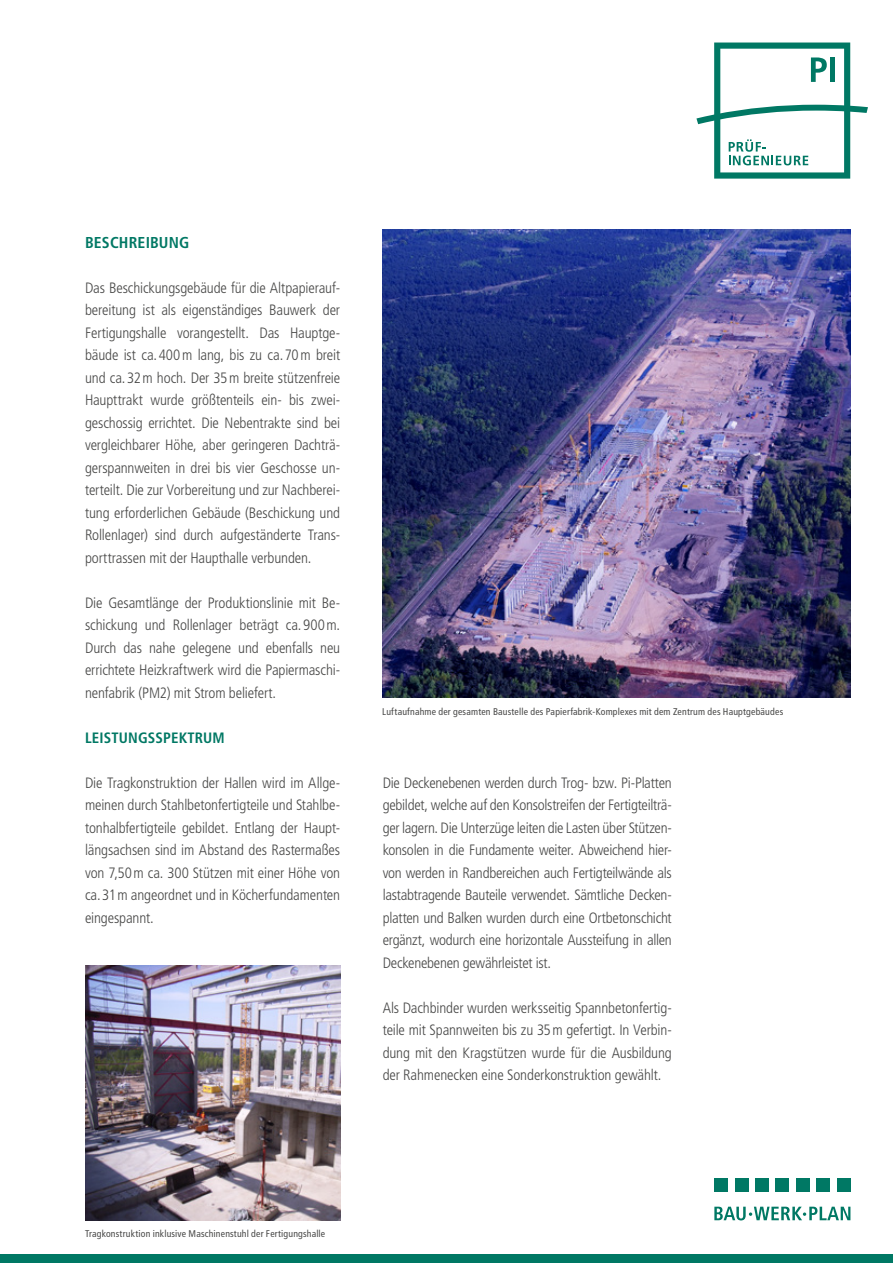
<style>
.page{position:relative;width:893px;height:1263px;background:#fff}
.page>*{position:absolute;margin:0;border:0;box-sizing:border-box;transform-origin:0 0}
.t1{font:700 condensed 15.75px "Frutiger LT Std";letter-spacing:.01em;color:#007864}
.t2{font:300 condensed 15px/22.5px "Frutiger LT Std";letter-spacing:-.01em;color:#494948;text-align:justify}
.t3{font:700 condensed 15px "Frutiger LT Std";letter-spacing:.01em;color:#007864}
.t4{font:condensed 9.75px "Frutiger LT Std";letter-spacing:.02em;color:#494948}
</style>
<div class="page">
<div style="left:0;top:1254px;width:893px;height:9px;background:#007864"></div>
<svg style="left:714px;top:1207px;width:136px;height:13px"></svg>
<div style="left:837px;top:1178px;width:13px;height:13px;background:#007864"></div>
<div style="left:816px;top:1178px;width:14px;height:13px;background:#007864"></div>
<div style="left:796px;top:1178px;width:14px;height:13px;background:#007864"></div>
<div style="left:776px;top:1178px;width:13px;height:13px;background:#007864"></div>
<div style="left:755px;top:1178px;width:14px;height:13px;background:#007864"></div>
<div style="left:735px;top:1178px;width:13px;height:13px;background:#007864"></div>
<div style="left:714px;top:1178px;width:14px;height:13px;background:#007864"></div>
<svg style="left:696px;top:43px;width:172px;height:136px"></svg>
<img style="left:382px;top:230px;width:468px;height:468px">
<img style="left:85px;top:965px;width:255px;height:255px">
<p class="t1" style="left:85px;top:233px;width:106px">BESCHREIBUNG</p>
<p class="t2" style="left:85px;top:276px;width:257px">Das Beschickungsgebäude für die Altpapierauf&shy;bereitung ist als eigenständiges Bauwerk der Fertigungshalle vorangestellt. Das Hauptge&shy;bäude ist ca.400m lang, bis zu ca.70m breit und ca.32m hoch. Der 35m breite stützenfreie Haupttrakt wurde größtenteils ein- bis zwei&shy;geschossig errichtet. Die Nebentrakte sind bei vergleichbarer Höhe, aber geringeren Dachträ&shy;gerspannweiten in drei bis vier Geschosse un&shy;terteilt. Die zur Vorbereitung und zur Nachberei&shy;tung erforderlichen Gebäude (Beschickung und Rollenlager) sind durch aufgeständerte Trans&shy;porttrassen mit der Haupthalle verbunden.</p>
<p class="t2" style="left:85px;top:591px;width:257px">Die Gesamtlänge der Produktionslinie mit Be&shy;schickung und Rollenlager beträgt ca.900m.<br>Durch das nahe gelegene und ebenfalls neu errichtete Heizkraftwerk wird die Papiermaschi&shy;nenfabrik (PM2) mit Strom beliefert.</p>
<p class="t3" style="left:85px;top:728px;width:141px">LEISTUNGSSPEKTRUM</p>
<p class="t2" style="left:85px;top:771px;width:257px">Die Tragkonstruktion der Hallen wird im Allge&shy;meinen durch Stahlbetonfertigteile und Stahlbe&shy;tonhalbfertigteile gebildet. Entlang der Haupt&shy;längsachsen sind im Abstand des Rastermaßes von 7,50m ca. 300 Stützen mit einer Höhe von ca.31m angeordnet und in Köcherfundamenten eingespannt.</p>
<p class="t2" style="left:383px;top:771px;width:291px">Die Deckenebenen werden durch Trog- bzw. Pi-Platten gebildet, welche auf den Konsolstreifen der Fertigteilträ&shy;ger lagern. Die Unterzüge leiten die Lasten über Stützen&shy;konsolen in die Fundamente weiter. Abweichend hier&shy;von werden in Randbereichen auch Fertigteilwände als lastabtragende Bauteile verwendet. Sämtliche Decken&shy;platten und Balken wurden durch eine Ortbetonschicht ergänzt, wodurch eine horizontale Aussteifung in allen Deckenebenen gewährleistet ist.</p>
<p class="t2" style="left:383px;top:996px;width:291px">Als Dachbinder wurden werksseitig Spannbetonfertig&shy;teile mit Spannweiten bis zu 35m gefertigt. In Verbin&shy;dung mit den Kragstützen wurde für die Ausbildung der Rahmenecken eine Sonderkonstruktion gewählt.</p>
<p class="t4" style="left:382px;top:706px;width:403px">Luftaufnahme der gesamten Baustelle des Papierfabrik-Komplexes mit dem Zentrum des Hauptgebäudes</p>
<p class="t4" style="left:85px;top:1228px;width:242px">Tragkonstruktion inklusive Maschinenstuhl der Fertigungshalle</p>
</div>
